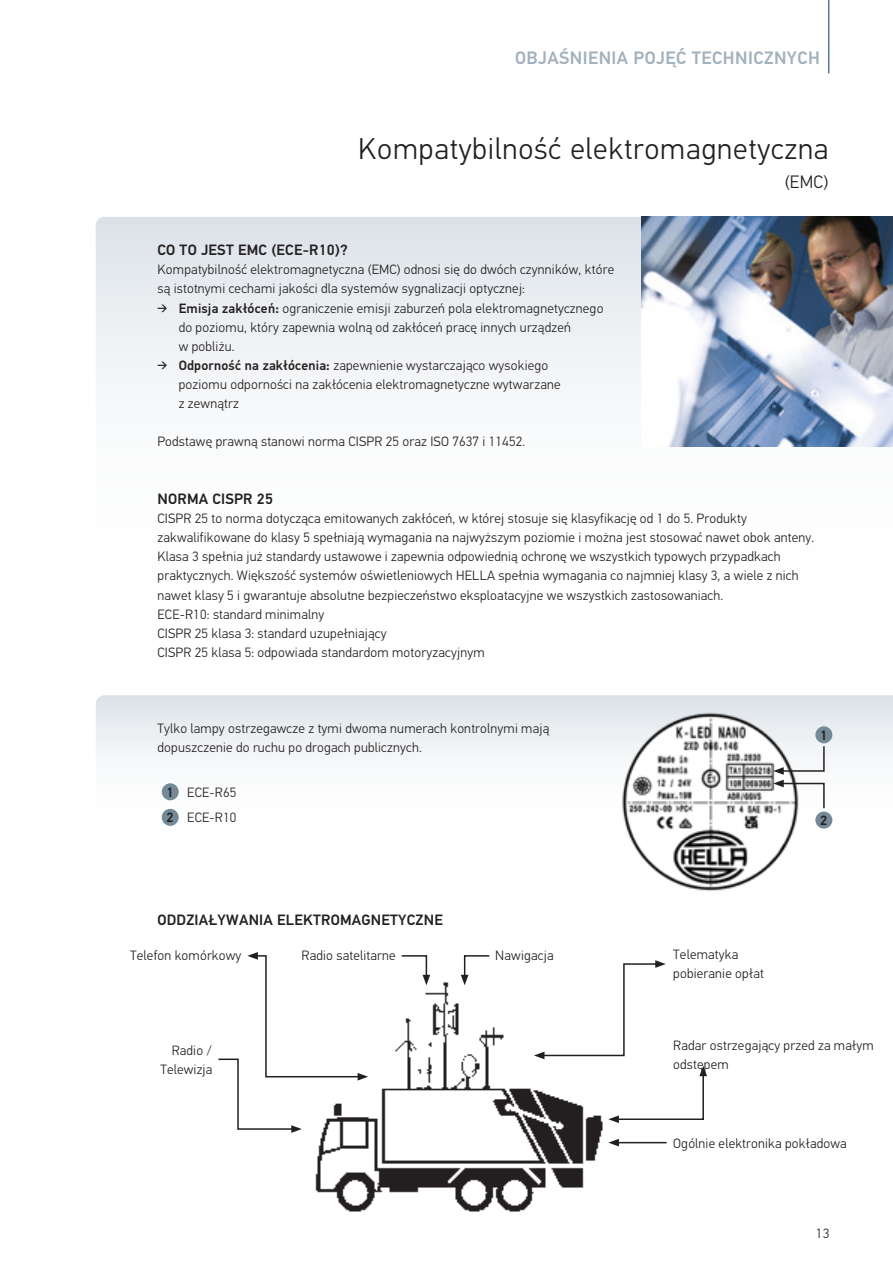
<style>
.page{position:relative;width:893px;height:1263px;background:#fff}
.page>*{position:absolute;margin:0;border:0;box-sizing:border-box;transform-origin:0 0}
.t1{font:300 30px "Hella DIN Universal";letter-spacing:.025em;color:#231f20}
.t2{font:500 18px "Hella DIN Universal";letter-spacing:.025em;color:#a1b1bd}
.t3{font:300 18px "Hella DIN Universal";color:#231f20}
.t4{font:500 15px "Hella DIN Universal";letter-spacing:.015em;color:#231f20}
.t5{font:300 13.5px/19.2px "Hella DIN Universal";letter-spacing:.015em;color:#231f20}
.t6{font:500 13.5px "Hella DIN Universal";color:#231f20}
.s1{font-weight:500}
</style>
<div class="page">
<svg style="left:96px;top:217px;width:797px;height:230px;fill:#eef1f4"></svg>
<img style="left:641px;top:217px;width:252px;height:229px">
<svg style="left:96px;top:695px;width:797px;height:134px;fill:#f5f7f8"></svg>
<div style="left:162px;top:783px;width:17px;height:17px;background:#748a98;border-radius:50%"></div>
<div style="left:162px;top:809px;width:17px;height:17px;background:#748a98;border-radius:50%"></div>
<img style="left:315px;top:982px;width:288px;height:230px">
<svg style="left:218px;top:952px;width:150px;height:181px"></svg>
<svg style="left:534px;top:960px;width:132px;height:99px"></svg>
<svg style="left:608px;top:1066px;width:99px;height:57px"></svg>
<hr style="left:617px;top:1142px;width:50px;height:1px;background:#231f20">
<svg style="left:608px;top:1139px;width:11px;height:7px"></svg>
<svg style="left:400px;top:955px;width:30px;height:30px"></svg>
<svg style="left:461px;top:955px;width:30px;height:30px"></svg>
<img style="left:620px;top:711px;width:181px;height:180px">
<svg style="left:773px;top:745px;width:52px;height:65px"></svg>
<div style="left:815px;top:726px;width:17px;height:17px;background:#748a98;border-radius:50%"></div>
<div style="left:815px;top:811px;width:17px;height:17px;background:#748a98;border-radius:50%"></div>
<hr style="left:828px;top:0;width:1px;height:73px;background:#003b6e">
<h2 class="t2" style="left:515px;top:46px;width:306px">OBJAŚNIENIA POJĘĆ TECHNICZNYCH</h2>
<h1 class="t1" style="left:358px;top:131px;width:472px">Kompatybilność elektromagnetyczna</h1>
<h2 class="t3" style="left:785px;top:171px;width:45px">(EMC)</h2>
<p class="t4" style="left:157px;top:241px;width:192px">CO TO JEST EMC (ECE-R10)?</p>
<p class="t5" style="left:157px;top:261px;width:458px">Kompatybilność elektromagnetyczna (EMC) odnosi się do dwóch czynników, które są istotnymi cechami jakości dla systemów sygnalizacji optycznej:</p>
<p class="t5" style="left:179px;top:299px;width:426px;text-indent:-21px">➔ <span class="s1">Emisja zakłóceń:</span> ograniczenie emisji zaburzeń pola elektromagnetycznego do poziomu, który zapewnia wolną od zakłóceń pracę innych urządzeń<br>w pobliżu.</p>
<p class="t5" style="left:179px;top:357px;width:383px;text-indent:-21px">➔ <span class="s1">Odporność na zakłócenia:</span> zapewnienie wystarczająco wysokiego poziomu odporności na zakłócenia elektromagnetyczne wytwarzane z zewnątrz</p>
<p class="t5" style="left:157px;top:433px;width:369px">Podstawę prawną stanowi norma CISPR 25 oraz ISO 7637 i 11452.</p>
<p class="t4" style="left:157px;top:489px;width:117px">NORMA CISPR 25</p>
<p class="t5" style="left:157px;top:510px;width:658px">CISPR 25 to norma dotycząca emitowanych zakłóceń, w której stosuje się klasyfikację od 1 do 5. Produkty zakwalifikowane do klasy 5 spełniają wymagania na najwyższym poziomie i można jest stosować nawet obok anteny.<br>Klasa 3 spełnia już standardy ustawowe i zapewnia odpowiednią ochronę we wszystkich typowych przypadkach praktycznych. Większość systemów oświetleniowych HELLA spełnia wymagania co najmniej klasy 3, a wiele z nich nawet klasy 5 i gwarantuje absolutne bezpieczeństwo eksploatacyjne we wszystkich zastosowaniach.<br>ECE-R10: standard minimalny<br>CISPR 25 klasa 3: standard uzupełniający<br>CISPR 25 klasa 5: odpowiada standardom motoryzacyjnym</p>
<p class="t5" style="left:157px;top:720px;width:393px">Tylko lampy ostrzegawcze z tymi dwoma numerach kontrolnymi mają dopuszczenie do ruchu po drogach publicznych.</p>
<p class="t5" style="left:166px;top:780px;width:71px;line-height:25.5px"><span class="s1">1</span> ECE-R65<br><span class="s1">2</span> ECE-R10</p>
<p class="t4" style="left:157px;top:910px;width:287px">ODDZIAŁYWANIA ELEKTROMAGNETYCZNE</p>
<p class="t5" style="left:130px;top:946px;width:113px">Telefon komórkowy</p>
<p class="t5" style="left:302px;top:946px;width:96px">Radio satelitarne</p>
<p class="t5" style="left:495px;top:946px;width:60px">Nawigacja</p>
<p class="t5" style="left:673px;top:946px;width:92px">Telematyka pobieranie opłat</p>
<p class="t6" style="left:820px;top:727px;width:9px">1</p>
<p class="t6" style="left:820px;top:812px;width:9px">2</p>
<p class="t5" style="left:160px;top:1041px;width:54px;text-align:right">Radio /<br>Telewizja</p>
<p class="t5" style="left:673px;top:1037px;width:202px">Radar ostrzegający przed za małym odstępem</p>
<p class="t5" style="left:673px;top:1135px;width:175px">Ogólnie elektronika pokładowa</p>
<p class="t5" style="left:816px;top:1225px;width:15px">13</p>
</div>
